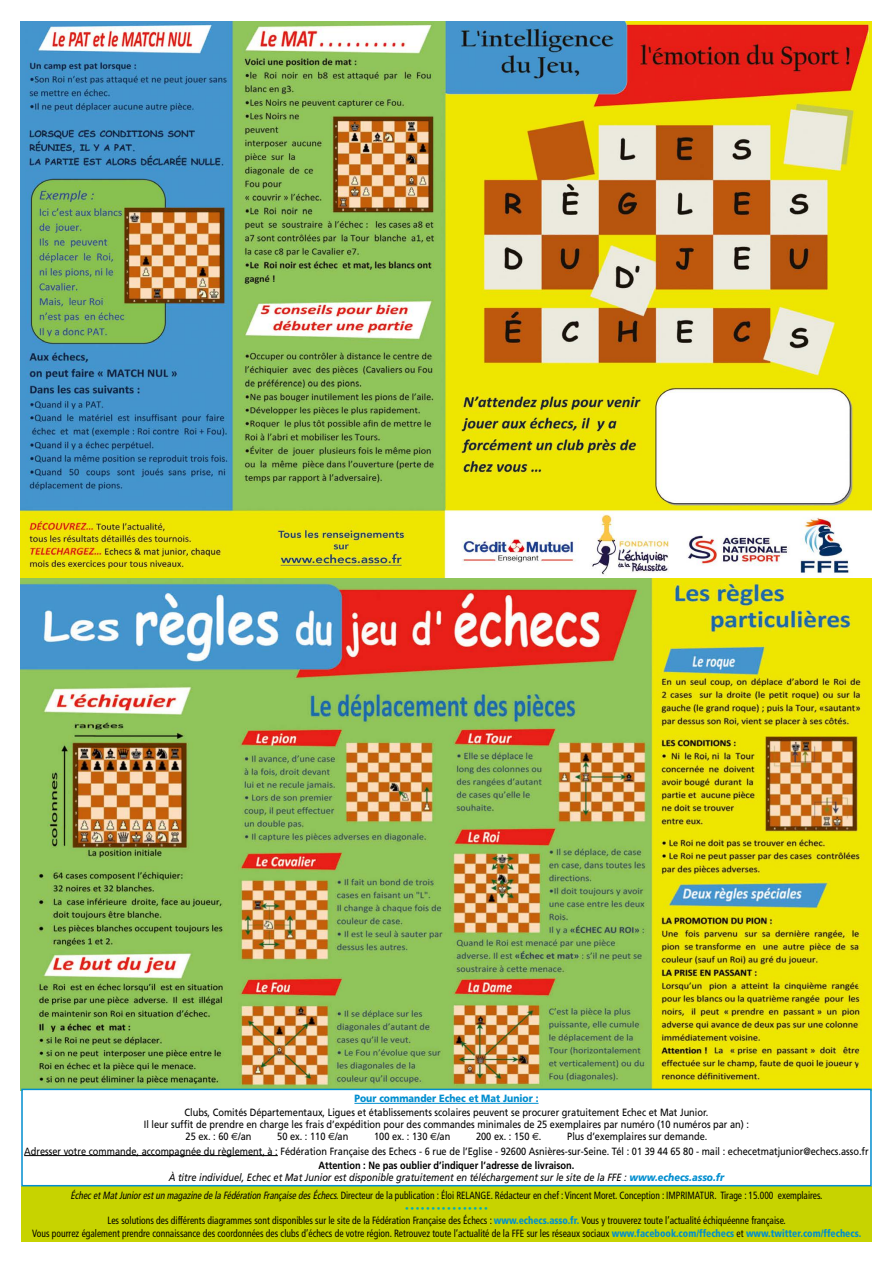
<style>
.page{position:relative;width:893px;height:1263px;background:#fff}
.page>*{position:absolute;margin:0;border:0;box-sizing:border-box;transform-origin:0 0}
.t1{font:10.5px/14.1px "Frutiger LT Pro";color:#000;scale:.88 1}
.t2{font:condensed 10.5px/12.6px "Frutiger LT Pro";color:#000;text-align:center;scale:.91 1}
.t3{font:condensed 10.5px "Frutiger LT Pro";color:#000;scale:.9 1}
.t4{font:italic 10.5px/12px "Frutiger LT Pro";color:#000;text-align:center;scale:.88 1}
.t5{font:900 10.5px "Frutiger LT Pro";color:#008ecf;scale:.88 1}
.t6{font:condensed 7.5px "Frutiger LT Pro";color:#00adba}
.s1{font-family:"Euro Sans"}
.s2{font-weight:700;font-style:normal}
.s3{font-weight:900;color:#008ecf}
.s4{font-style:italic}
</style>
<div class="page">
<img style="left:21px;top:21px;width:850px;height:1068px">
<div style="left:21px;top:1186px;width:851px;height:56px;background:#c7d300"></div>
<hr style="left:354px;top:1103px;width:185px;height:1px;background:#008ecf">
<hr style="left:24px;top:1155px;width:254px;height:1px;background:#000">
<div style="left:21px;top:1089px;width:851px;height:97px;border:2px solid #008ecf"></div>
<p class="t5" style="left:354px;top:1092px;width:211px">Pour commander Echec et Mat Junior :</p>
<p class="t1" style="left:185px;top:1106px;width:597px">Clubs, Comités Départementaux, Ligues et établissements scolaires peuvent se procurer gratuitement Echec et Mat Junior.</p>
<p class="t1" style="left:144px;top:1118px;width:689px">Il leur suffit de prendre en charge les frais d’expédition pour des commandes minimales de 25 exemplaires par numéro (10 numéros par an) :</p>
<p class="t1" style="left:186px;top:1130px;width:77px">25 ex. : 60 <span class="s1">€</span>/an</p>
<p class="t1" style="left:277px;top:1130px;width:82px">50 ex. : 110 <span class="s1">€</span>/an</p>
<p class="t1" style="left:374px;top:1130px;width:88px">100 ex. : 130 <span class="s1">€</span>/an</p>
<p class="t1" style="left:476px;top:1130px;width:76px">200 ex. : 150 <span class="s1">€</span>.</p>
<p class="t1" style="left:24px;top:1130px;width:961px;text-indent:543px">Plus d’exemplaires sur demande.<br>Adresser votre commande, accompagnée du règlement, à : Fédération Française des Echecs - 6 rue de l’Eglise - 92600 Asnières-sur-Seine. Tél : 01 39 44 65 80 - mail : echecetmatjunior@echecs.asso.fr</p>
<p class="t4" style="left:169px;top:1159px;width:633px"><span class="s2">Attention : Ne pas oublier d’indiquer l’adresse de livraison.<br></span>À titre individuel, Echec et Mat Junior est disponible gratuitement en téléchargement sur le site de la FFE : <span class="s3">www.echecs.asso.fr</span></p>
<p class="t3" style="left:71px;top:1190px;width:837px"><span class="s4">ÉchecetMatJuniorestun magazine de la Fédération Française desÉchecs.</span>Directeur de la publication : Éloi RELANGE. Rédacteur en chef : Vincent Moret. Conception : IMPRIMATUR. Tirage : 15.000 exemplaires.</p>
<p class="t6" style="left:405px;top:1204px;width:84px">••••••••••••••••</p>
<p class="t2" style="left:32px;top:1214px;width:913px">Les solutions des différents diagrammes sont disponibles sur le site de la Fédération Française des Échecs : <span class="s3">www.echecs.asso.fr.</span> Vous y trouverez toute l’actualité échiquéenne française.<br>Vous pourrez également prendre connaissance des coordonnées des clubs d’échecs de votre région. Retrouvez toute l‘actualité de la FFE sur les réseaux sociaux <span class="s3">www.facebook.com/ffechecs</span> et <span class="s3">www.twitter.com/ffechecs.</span></p>
</div>
